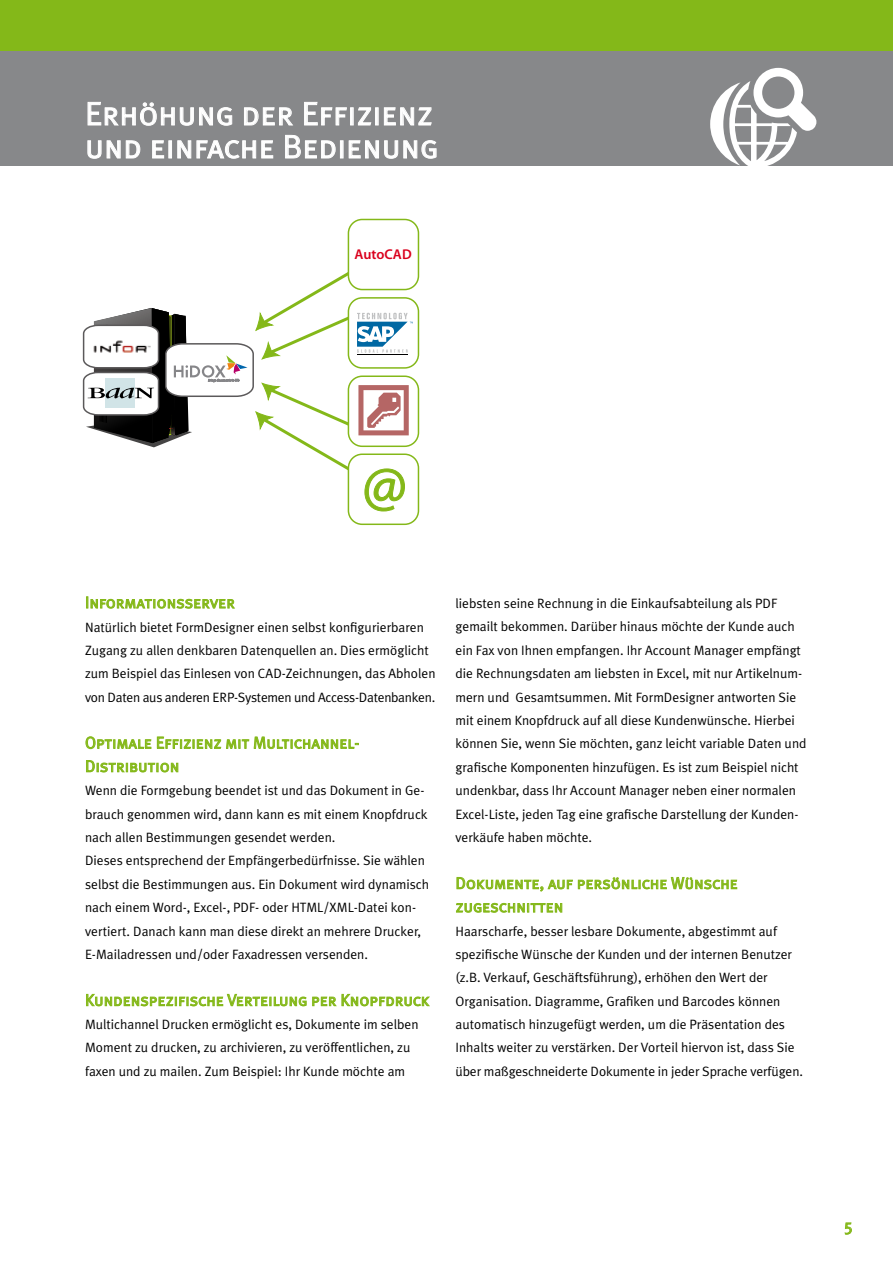
<style>
.page{position:relative;width:893px;height:1263px;background:#fff}
.page>*{position:absolute;margin:0;border:0;box-sizing:border-box;transform-origin:0 0}
.t1{font:33px/33px "Meta Plus Normal Caps";letter-spacing:.005em;color:#fff}
.t2{font:16.5px/23.4px "Meta Plus Normal Caps";letter-spacing:.005em;color:#84b819}
.t3{font:600 14.25px "Myriad Pro";color:#da001d}
.t4{font:13.5px/23.4px "Meta Plus Normal";color:#000}
</style>
<div class="page">
<div style="left:0;top:0;width:893px;height:51px;background:#84b819"></div>
<div style="left:0;top:51px;width:893px;height:115px;background:#87888a"></div>
<svg style="left:87px;top:102px;width:349px;height:127px"></svg>
<svg style="left:845px;top:1222px;width:7px;height:12px"></svg>
<svg style="left:86px;top:596px;width:149px;height:13px"></svg>
<svg style="left:86px;top:736px;width:65px;height:13px"></svg>
<svg style="left:157px;top:736px;width:202px;height:13px"></svg>
<svg style="left:86px;top:760px;width:92px;height:12px"></svg>
<svg style="left:86px;top:994px;width:250px;height:12px"></svg>
<svg style="left:342px;top:994px;width:88px;height:12px"></svg>
<svg style="left:457px;top:877px;width:280px;height:15px"></svg>
<svg style="left:456px;top:903px;width:106px;height:10px"></svg>
<div style="left:348px;top:375px;width:71px;height:72px;border:1px solid #84b819;border-radius:14px"></div>
<div style="left:348px;top:453px;width:71px;height:72px;border:1px solid #84b819;border-radius:14px"></div>
<div style="left:348px;top:297px;width:71px;height:72px;border:1px solid #84b819;border-radius:14px"></div>
<div style="left:348px;top:219px;width:70px;height:71px;background:#fff;border-radius:14px"></div>
<div style="left:348px;top:219px;width:71px;height:71px;border:1px solid #84b819;border-radius:14px"></div>
<svg style="left:82px;top:265px;width:331px;height:247px"></svg>
<svg style="left:710px;top:68px;width:106px;height:98px"></svg>
<h1 class="t1" style="left:85px;top:97px;width:355px">Erhöhung der Effizienz und einfache Bedienung</h1>
<p class="t3" style="left:355px;top:245px;width:59px">AutoCAD</p>
<p class="t2" style="left:85px;top:590px;width:151px">Informationsserver</p>
<p class="t4" style="left:85px;top:615px;width:352px">Natürlich bietet FormDesigner einen selbst konfigurierbaren Zugang zu allen denkbaren Datenquellen an. Dies ermöglicht zum Beispiel das Einlesen von CAD-Zeichnungen, das Abholen von Daten aus anderen ERP-Systemen und Access-Datenbanken.</p>
<p class="t2" style="left:85px;top:731px;width:276px">Optimale Effizienz mit Multichannel-<br>Distribution</p>
<p class="t4" style="left:85px;top:779px;width:346px">Wenn die Formgebung beendet ist und das Dokument in Ge&shy;brauch genommen wird, dann kann es mit einem Knopfdruck nach allen Bestimmungen gesendet werden.<br>Dieses entsprechend der Empfängerbedürfnisse. Sie wählen selbst die Bestimmungen aus. Ein Dokument wird dynamisch nach einem Word-, Excel-, PDF- oder HTML/XML-Datei kon&shy;vertiert. Danach kann man diese direkt an mehrere Drucker, E-Mailadressen und/oder Faxadressen versenden.</p>
<p class="t2" style="left:85px;top:988px;width:346px">Kundenspezifische Verteilung per Knopfdruck</p>
<p class="t4" style="left:85px;top:1012px;width:335px">Multichannel Drucken ermöglicht es, Dokumente im selben<br>Moment zu drucken, zu archivieren, zu veröffentlichen, zu faxen und zu mailen. Zum Beispiel: Ihr Kunde möchte am</p>
<p class="t4" style="left:455px;top:591px;width:353px">liebsten seine Rechnung in die Einkaufsabteilung als PDF gemailt bekommen. Darüber hinaus möchte der Kunde auch ein Fax von Ihnen empfangen. Ihr Account Manager empfängt die Rechnungsdaten am liebsten in Excel, mit nur Artikelnum&shy;mern und Gesamtsummen. Mit FormDesigner antworten Sie mit einem Knopfdruck auf all diese Kundenwünsche. Hierbei können Sie, wenn Sie möchten, ganz leicht variable Daten und grafische Komponenten hinzufügen. Es ist zum Beispiel nicht undenkbar, dass Ihr Account Manager neben einer normalen Excel-Liste, jeden Tag eine grafische Darstellung der Kunden&shy;verkäufe haben möchte.</p>
<p class="t2" style="left:455px;top:871px;width:284px">Dokumente, auf persönliche Wünsche zugeschnitten</p>
<p class="t4" style="left:455px;top:919px;width:349px">Haarscharfe, besser lesbare Dokumente, abgestimmt auf spezifische Wünsche der Kunden und der internen Benutzer (z.B. Verkauf, Geschäftsführung), erhöhen den Wert der Organisation. Diagramme, Grafiken und Barcodes können automatisch hinzugefügt werden, um die Präsentation des Inhalts weiter zu verstärken. Der Vorteil hiervon ist, dass Sie über maßgeschneiderte Dokumente in jeder Sprache verfügen.</p>
<p class="t2" style="left:844px;top:1216px;width:10px">5</p>
</div>
